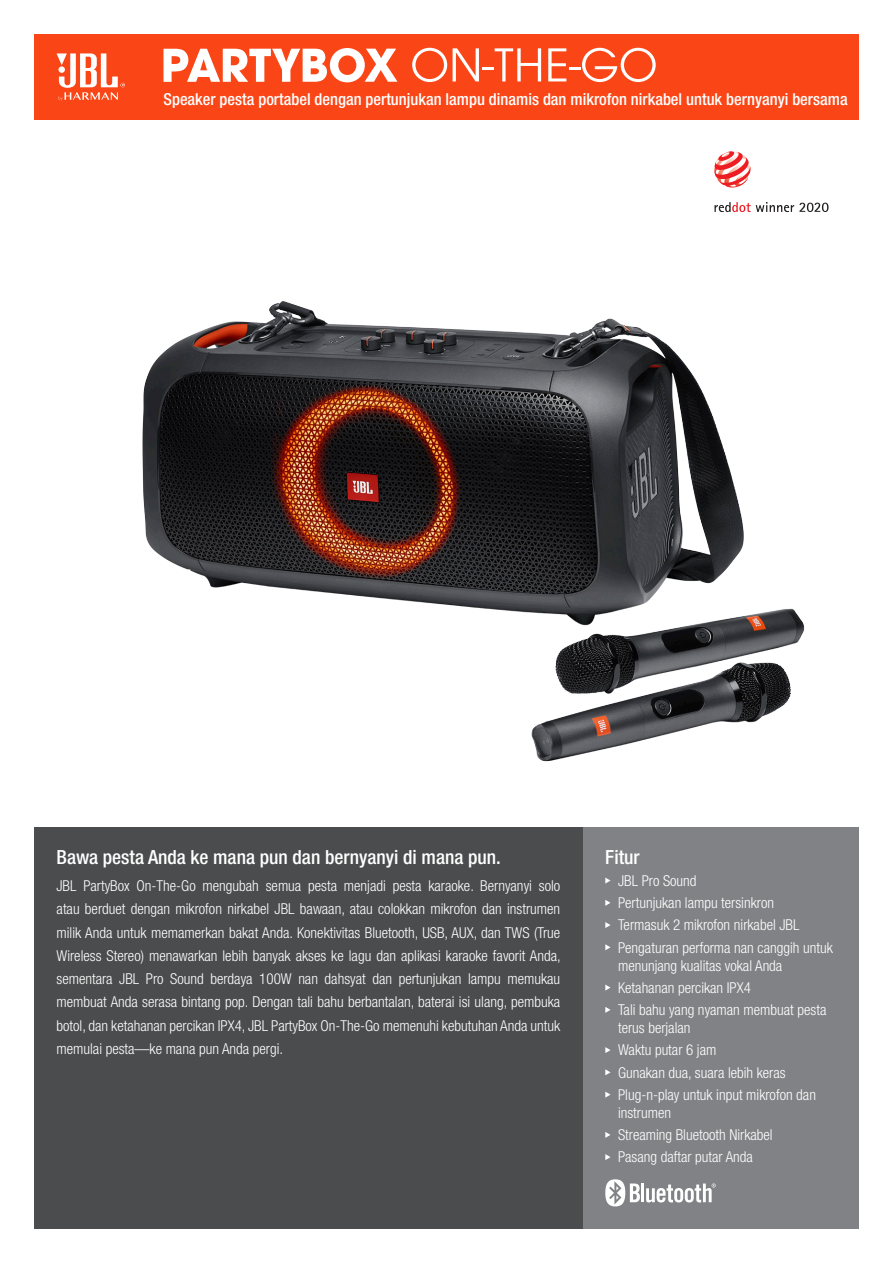
<style>
.page{position:relative;width:893px;height:1263px;background:#fff}
.page>*{position:absolute;margin:0;border:0;box-sizing:border-box;transform-origin:0 0}
.t1{font:500 condensed 19.5px "Helvetica Neue LT Pro";color:#fff}
.t2{font:500 condensed 16.5px "Helvetica Neue LT Pro";color:#fff}
.t3{font:300 condensed 15px/23.2px "Helvetica Neue LT Pro";color:#fff}
</style>
<div class="page">
<img style="left:57px;top:119px;width:767px;height:643px">
<div style="left:34px;top:34px;width:825px;height:85px;background:#fa4616"></div>
<svg style="left:57px;top:53px;width:68px;height:48px"></svg>
<div style="left:583px;top:827px;width:276px;height:402px;background:#808285"></div>
<svg style="left:605px;top:877px;width:5px;height:6px"></svg>
<svg style="left:605px;top:900px;width:5px;height:6px"></svg>
<svg style="left:605px;top:922px;width:5px;height:6px"></svg>
<svg style="left:605px;top:944px;width:5px;height:6px"></svg>
<svg style="left:605px;top:984px;width:5px;height:6px"></svg>
<svg style="left:605px;top:1007px;width:5px;height:6px"></svg>
<svg style="left:605px;top:1047px;width:5px;height:6px"></svg>
<svg style="left:605px;top:1069px;width:5px;height:6px"></svg>
<svg style="left:605px;top:1091px;width:5px;height:6px"></svg>
<svg style="left:605px;top:1132px;width:5px;height:6px"></svg>
<svg style="left:605px;top:1154px;width:5px;height:6px"></svg>
<div style="left:34px;top:827px;width:549px;height:402px;background:#4b4c4d"></div>
<hr style="left:641px;top:1183px;width:3px;height:19px;background:#fff">
<svg style="left:646px;top:1183px;width:70px;height:19px"></svg>
<svg style="left:605px;top:1179px;width:35px;height:27px"></svg>
<svg style="left:163px;top:48px;width:234px;height:34px"></svg>
<svg style="left:412px;top:48px;width:35px;height:34px"></svg>
<svg style="left:453px;top:48px;width:88px;height:33px"></svg>
<svg style="left:548px;top:48px;width:108px;height:34px"></svg>
<div style="left:707px;top:144px;width:128px;height:75px;background:#fff;border-radius:2px"></div>
<svg style="left:714px;top:151px;width:37px;height:36px"></svg>
<svg style="left:714px;top:202px;width:114px;height:10px"></svg>
<p class="t2" style="left:163px;top:89px;width:686px">Speaker pesta portabel dengan pertunjukan lampu dinamis dan mikrofon nirkabel untuk bernyanyi bersama</p>
<p class="t1" style="left:57px;top:845px;width:446px">Bawa pesta Anda ke mana pun dan bernyanyi di mana pun.</p>
<p class="t3" style="left:57px;top:874px;width:506px;text-align:justify">JBL PartyBox On-The-Go mengubah semua pesta menjadi pesta karaoke. Bernyanyi solo atau berduet dengan mikrofon nirkabel JBL bawaan, atau colokkan mikrofon dan instrumen milik Anda untuk memamerkan bakat Anda. Konektivitas Bluetooth, USB, AUX, dan TWS (True Wireless Stereo) menawarkan lebih banyak akses ke lagu dan aplikasi karaoke favorit Anda, sementara JBL Pro Sound berdaya 100W nan dahsyat dan pertunjukan lampu memukau membuat Anda serasa bintang pop. Dengan tali bahu berbantalan, baterai isi ulang, pembuka botol, dan ketahanan percikan IPX4, JBL PartyBox On-The-Go memenuhi kebutuhan Anda untuk memulai pesta—ke mana pun Anda pergi.</p>
<p class="t1" style="left:605px;top:845px;width:36px">Fitur</p>
<p class="t3" style="left:618px;top:869px;width:80px">JBL Pro Sound</p>
<p class="t3" style="left:618px;top:891px;width:157px">Pertunjukan lampu tersinkron</p>
<p class="t3" style="left:618px;top:913px;width:183px">Termasuk 2 mikrofon nirkabel JBL</p>
<p class="t3" style="left:618px;top:938px;width:216px;line-height:18px">Pengaturan performa nan canggih untuk menunjang kualitas vokal Anda</p>
<p class="t3" style="left:618px;top:976px;width:134px">Ketahanan percikan IPX4</p>
<p class="t3" style="left:618px;top:1001px;width:210px;line-height:18px">Tali bahu yang nyaman membuat pesta terus berjalan</p>
<p class="t3" style="left:618px;top:1038px;width:100px">Waktu putar 6 jam</p>
<p class="t3" style="left:618px;top:1060px;width:169px">Gunakan dua, suara lebih keras</p>
<p class="t3" style="left:618px;top:1085px;width:199px;line-height:18px">Plug-n-play untuk input mikrofon dan instrumen</p>
<p class="t3" style="left:618px;top:1123px;width:156px">Streaming Bluetooth Nirkabel</p>
<p class="t3" style="left:618px;top:1145px;width:136px">Pasang daftar putar Anda</p>
</div>
